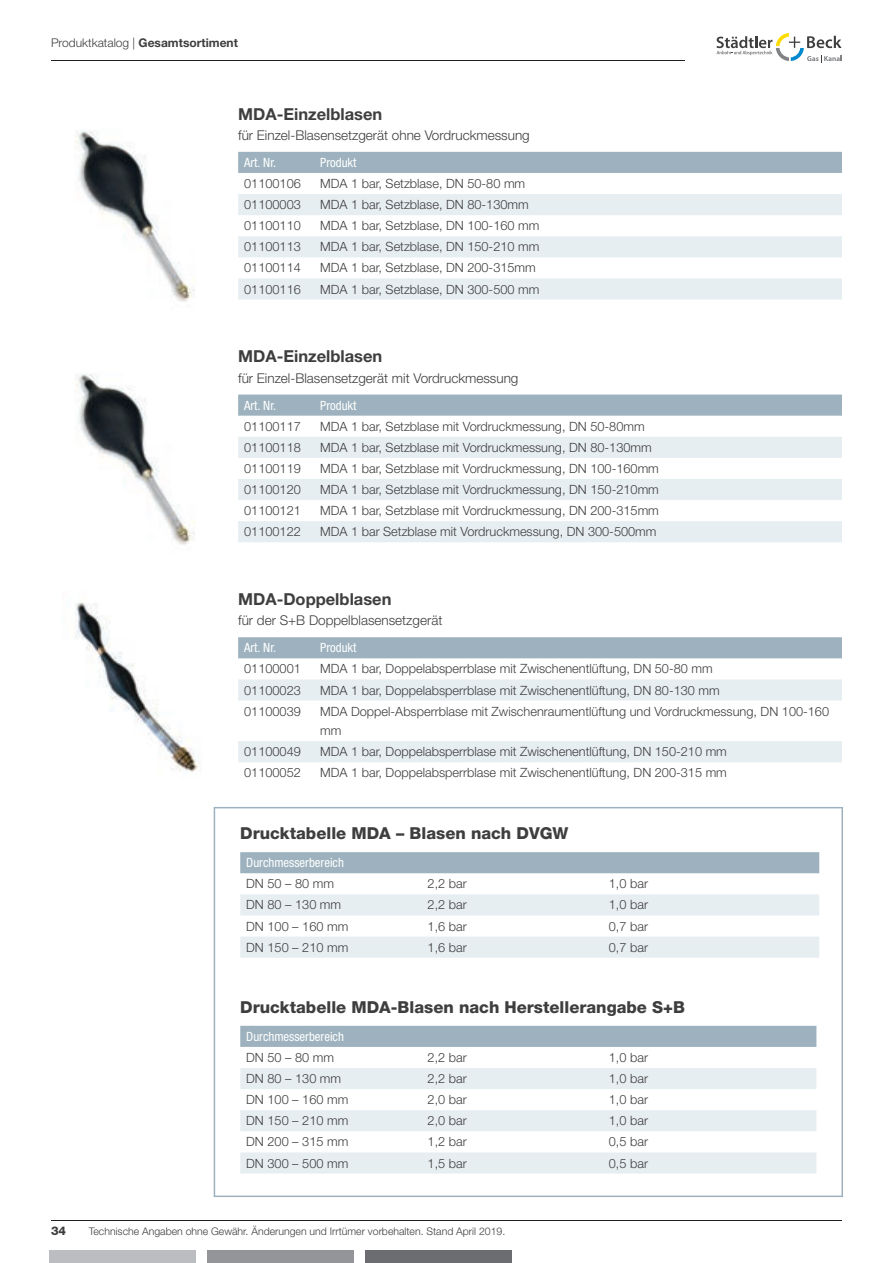
<style>
.page{position:relative;width:893px;height:1263px;background:#fff}
.page>*{position:absolute;margin:0;border:0;box-sizing:border-box;transform-origin:0 0}
.t1{font:800 16.5px "Helvetica Neue LT Std";color:#3e3e3f}
.t2{font:700 16.5px "Helvetica Neue LT Std";color:#3e3e3f}
.t3{font:300 13.5px "Helvetica Neue LT Std";color:#3e3e3f}
.t4{font:300 12.75px/19.5px "Helvetica Neue LT Std";color:#3e3e3f}
.t5{font:condensed 12.75px "Helvetica Neue LT Std";color:#fff}
.t6{font:300 12px "Helvetica Neue LT Std";color:#3e3e3f}
.t7{font:800 12px "Helvetica Neue LT Std";color:#3e3e3f}
.t8{font:300 10.5px "Helvetica Neue LT Std";color:#3e3e3f}
.s1{font-weight:700}
</style>
<div class="page">
<hr style="left:51px;top:60px;width:634px;height:1px;background:#231f20">
<svg style="left:716px;top:33px;width:126px;height:30px"></svg>
<div style="left:49px;top:1250px;width:147px;height:13px;background:#bcbdc0"></div>
<div style="left:365px;top:1250px;width:147px;height:13px;background:#6c6d70"></div>
<div style="left:207px;top:1250px;width:147px;height:13px;background:#939598"></div>
<hr style="left:51px;top:1220px;width:791px;height:1px;background:#231f20">
<svg style="left:214px;top:807px;width:629px;height:390px"></svg>
<img style="left:75px;top:131px;width:120px;height:171px">
<div style="left:238px;top:152px;width:604px;height:21px;background:#9db2be"></div>
<svg style="left:238px;top:194px;width:604px;height:106px;fill:#e7eef1"></svg>
<img style="left:75px;top:374px;width:120px;height:171px">
<div style="left:238px;top:395px;width:604px;height:21px;background:#9db2be"></div>
<svg style="left:238px;top:437px;width:604px;height:105px;fill:#e7eef1"></svg>
<img style="left:74px;top:602px;width:124px;height:170px">
<div style="left:238px;top:637px;width:604px;height:21px;background:#9db2be"></div>
<svg style="left:238px;top:679px;width:604px;height:83px"></svg>
<div style="left:240px;top:852px;width:579px;height:21px;background:#9db2be"></div>
<svg style="left:240px;top:894px;width:579px;height:64px"></svg>
<div style="left:240px;top:1026px;width:576px;height:21px;background:#9db2be"></div>
<svg style="left:240px;top:1068px;width:576px;height:105px;fill:#e7eef1"></svg>
<p class="t6" style="left:51px;top:36px;width:188px">Produktkatalog | <span class="s1">Gesamtsortiment</span></p>
<p class="t2" style="left:238px;top:103px;width:146px">MDA-Einzelblasen</p>
<p class="t3" style="left:238px;top:127px;width:293px">für Einzel-Blasensetzgerät ohne Vordruckmessung</p>
<p class="t5" style="left:244px;top:155px;width:34px">Art. Nr.</p>
<p class="t5" style="left:320px;top:155px;width:38px">Produkt</p>
<p class="t4" style="left:244px;top:173px;width:58px">01100106</p>
<p class="t4" style="left:320px;top:173px;width:207px">MDA 1 bar, Setzblase, DN 50-80 mm</p>
<p class="t4" style="left:244px;top:195px;width:58px">01100003</p>
<p class="t4" style="left:320px;top:195px;width:210px">MDA 1 bar, Setzblase, DN 80-130mm</p>
<p class="t4" style="left:244px;top:216px;width:58px">01100110</p>
<p class="t4" style="left:320px;top:216px;width:221px">MDA 1 bar, Setzblase, DN 100-160 mm</p>
<p class="t4" style="left:244px;top:237px;width:58px">01100113</p>
<p class="t4" style="left:320px;top:237px;width:221px">MDA 1 bar, Setzblase, DN 150-210 mm</p>
<p class="t4" style="left:244px;top:258px;width:58px">01100114</p>
<p class="t4" style="left:320px;top:258px;width:217px">MDA 1 bar, Setzblase, DN 200-315mm</p>
<p class="t4" style="left:244px;top:279px;width:58px">01100116</p>
<p class="t4" style="left:320px;top:279px;width:221px">MDA 1 bar, Setzblase, DN 300-500 mm</p>
<p class="t2" style="left:238px;top:346px;width:146px">MDA-Einzelblasen</p>
<p class="t3" style="left:238px;top:369px;width:282px">für Einzel-Blasensetzgerät mit Vordruckmessung</p>
<p class="t5" style="left:244px;top:398px;width:34px">Art. Nr.</p>
<p class="t5" style="left:320px;top:398px;width:38px">Produkt</p>
<p class="t4" style="left:244px;top:416px;width:58px">01100117</p>
<p class="t4" style="left:320px;top:416px;width:326px">MDA 1 bar, Setzblase mit Vordruckmessung, DN 50-80mm</p>
<p class="t4" style="left:244px;top:437px;width:58px">01100118</p>
<p class="t4" style="left:320px;top:437px;width:333px">MDA 1 bar, Setzblase mit Vordruckmessung, DN 80-130mm</p>
<p class="t4" style="left:244px;top:458px;width:58px">01100119</p>
<p class="t4" style="left:320px;top:458px;width:340px">MDA 1 bar, Setzblase mit Vordruckmessung, DN 100-160mm</p>
<p class="t4" style="left:244px;top:479px;width:58px">01100120</p>
<p class="t4" style="left:320px;top:479px;width:340px">MDA 1 bar, Setzblase mit Vordruckmessung, DN 150-210mm</p>
<p class="t4" style="left:244px;top:501px;width:58px">01100121</p>
<p class="t4" style="left:320px;top:501px;width:340px">MDA 1 bar, Setzblase mit Vordruckmessung, DN 200-315mm</p>
<p class="t4" style="left:244px;top:522px;width:58px">01100122</p>
<p class="t4" style="left:320px;top:522px;width:338px">MDA 1 bar Setzblase mit Vordruckmessung, DN 300-500mm</p>
<p class="t2" style="left:238px;top:589px;width:155px">MDA-Doppelblasen</p>
<p class="t3" style="left:238px;top:612px;width:206px">für der S+B Doppelblasensetzgerät</p>
<p class="t5" style="left:244px;top:640px;width:34px">Art. Nr.</p>
<p class="t5" style="left:320px;top:640px;width:38px">Produkt</p>
<p class="t4" style="left:244px;top:659px;width:58px">01100001</p>
<p class="t4" style="left:320px;top:659px;width:394px">MDA 1 bar, Doppelabsperrblase mit Zwischenentlüftung, DN 50-80 mm</p>
<p class="t4" style="left:244px;top:680px;width:58px">01100023</p>
<p class="t4" style="left:320px;top:680px;width:401px">MDA 1 bar, Doppelabsperrblase mit Zwischenentlüftung, DN 80-130 mm</p>
<p class="t4" style="left:244px;top:701px;width:58px">01100039</p>
<p class="t4" style="left:320px;top:701px;width:510px">MDA Doppel-Absperrblase mit Zwischenraumentlüftung und Vordruckmessung, DN 100-160 mm</p>
<p class="t4" style="left:244px;top:742px;width:58px">01100049</p>
<p class="t4" style="left:320px;top:742px;width:408px">MDA 1 bar, Doppelabsperrblase mit Zwischenentlüftung, DN 150-210 mm</p>
<p class="t4" style="left:244px;top:763px;width:58px">01100052</p>
<p class="t4" style="left:320px;top:763px;width:408px">MDA 1 bar, Doppelabsperrblase mit Zwischenentlüftung, DN 200-315 mm</p>
<p class="t1" style="left:240px;top:824px;width:330px">Drucktabelle MDA – Blasen nach DVGW</p>
<p class="t5" style="left:246px;top:855px;width:99px">Durchmesserbereich</p>
<p class="t4" style="left:246px;top:874px;width:89px">DN 50 – 80 mm</p>
<p class="t4" style="left:428px;top:874px;width:41px">2,2 bar</p>
<p class="t4" style="left:609px;top:874px;width:41px">1,0 bar</p>
<p class="t4" style="left:246px;top:895px;width:96px">DN 80 – 130 mm</p>
<p class="t4" style="left:428px;top:895px;width:41px">2,2 bar</p>
<p class="t4" style="left:609px;top:895px;width:41px">1,0 bar</p>
<p class="t4" style="left:246px;top:916px;width:104px">DN 100 – 160 mm</p>
<p class="t4" style="left:428px;top:916px;width:41px">1,6 bar</p>
<p class="t4" style="left:609px;top:916px;width:41px">0,7 bar</p>
<p class="t4" style="left:246px;top:937px;width:104px">DN 150 – 210 mm</p>
<p class="t4" style="left:428px;top:937px;width:41px">1,6 bar</p>
<p class="t4" style="left:609px;top:937px;width:41px">0,7 bar</p>
<p class="t1" style="left:240px;top:997px;width:446px">Drucktabelle MDA-Blasen nach Herstellerangabe S+B</p>
<p class="t5" style="left:246px;top:1029px;width:99px">Durchmesserbereich</p>
<p class="t4" style="left:246px;top:1047px;width:89px">DN 50 – 80 mm</p>
<p class="t4" style="left:428px;top:1047px;width:41px">2,2 bar</p>
<p class="t4" style="left:609px;top:1047px;width:41px">1,0 bar</p>
<p class="t4" style="left:246px;top:1068px;width:96px">DN 80 – 130 mm</p>
<p class="t4" style="left:428px;top:1068px;width:41px">2,2 bar</p>
<p class="t4" style="left:609px;top:1068px;width:41px">1,0 bar</p>
<p class="t4" style="left:246px;top:1090px;width:104px">DN 100 – 160 mm</p>
<p class="t4" style="left:428px;top:1090px;width:41px">2,0 bar</p>
<p class="t4" style="left:609px;top:1090px;width:41px">1,0 bar</p>
<p class="t4" style="left:246px;top:1111px;width:104px">DN 150 – 210 mm</p>
<p class="t4" style="left:428px;top:1111px;width:41px">2,0 bar</p>
<p class="t4" style="left:609px;top:1111px;width:41px">1,0 bar</p>
<p class="t4" style="left:246px;top:1132px;width:104px">DN 200 – 315 mm</p>
<p class="t4" style="left:428px;top:1132px;width:41px">1,2 bar</p>
<p class="t4" style="left:609px;top:1132px;width:41px">0,5 bar</p>
<p class="t4" style="left:246px;top:1153px;width:104px">DN 300 – 500 mm</p>
<p class="t4" style="left:428px;top:1153px;width:41px">1,5 bar</p>
<p class="t4" style="left:609px;top:1153px;width:41px">0,5 bar</p>
<p class="t7" style="left:51px;top:1224px;width:17px">34</p>
<p class="t8" style="left:89px;top:1225px;width:418px">Technische Angaben ohne Gewähr. Änderungen und Irrtümer vorbehalten. Stand April 2019.</p>
</div>
